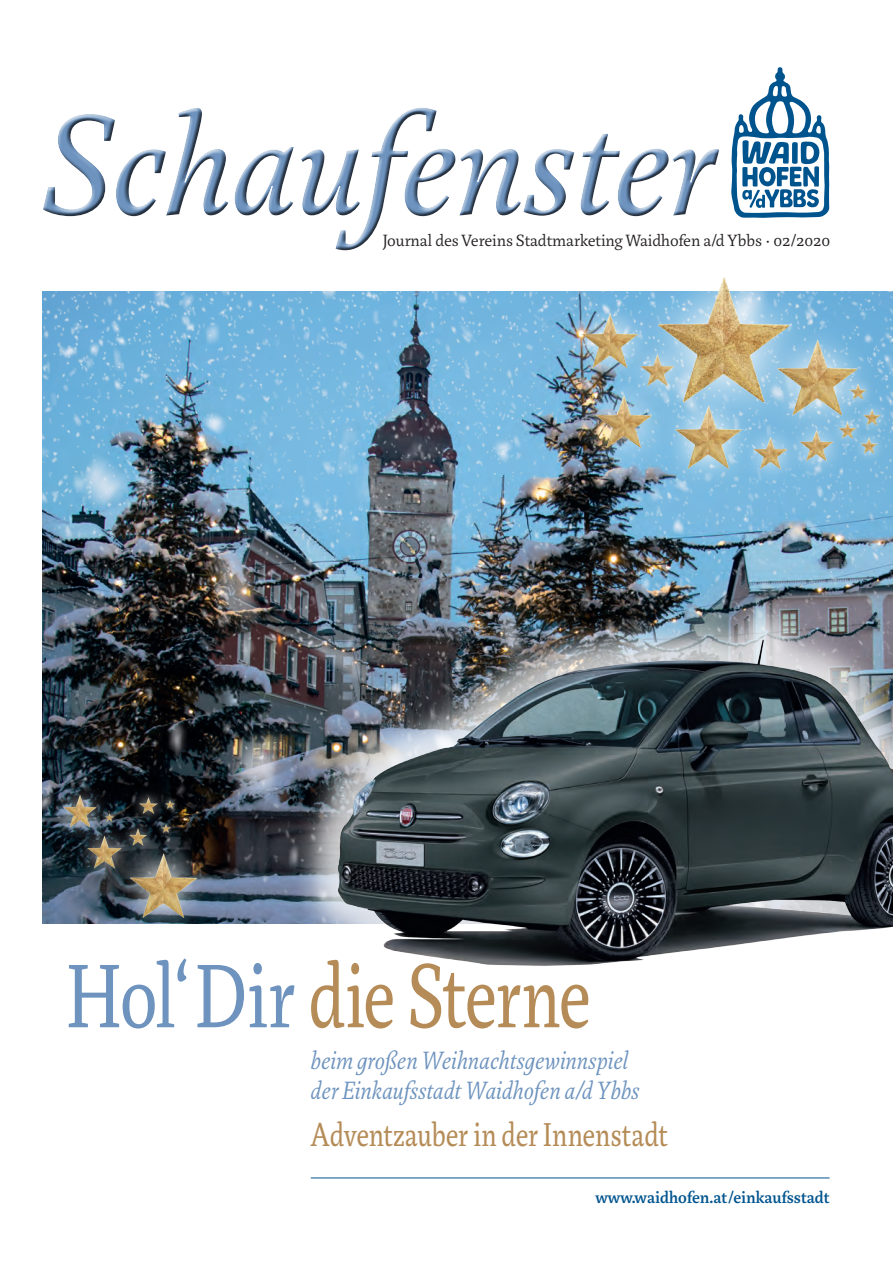
<style>
.page{position:relative;width:893px;height:1263px;background:#fff}
.page>*{position:absolute;margin:0;border:0;box-sizing:border-box;transform-origin:0 0}
.t1{font:italic 153.6px "Marat";color:#6d93be}
.t2{font:98.1px "Marat";letter-spacing:-.015em;color:#b58c57;scale:.75 1}
.t3{font:36px "Marat";color:#b58c57;scale:.8 1}
.t4{font:italic 300 27px/30px "Marat";color:#6d93be;scale:.95 1}
.t5{font:500 18px "Marat";color:#00548e}
.t6{font:300 17.7px "Marat";color:#231f20}
.s1{color:#6d93be}
</style>
<div class="page">
<img style="left:43px;top:291px;width:850px;height:632px">
<img style="left:279px;top:571px;width:614px;height:392px">
<svg style="left:656px;top:470px;width:104px;height:19px"></svg>
<img style="left:678px;top:437px;width:60px;height:33px">
<svg style="left:738px;top:437px;width:66px;height:49px"></svg>
<img style="left:754px;top:437px;width:30px;height:32px">
<svg style="left:784px;top:439px;width:65px;height:40px;background:#81bce0"></svg>
<img style="left:800px;top:439px;width:34px;height:23px">
<img style="left:569px;top:388px;width:109px;height:89px">
<img style="left:595px;top:394px;width:57px;height:54px">
<svg style="left:625px;top:291px;width:198px;height:146px;background:#97bdcd"></svg>
<img style="left:656px;top:277px;width:136px;height:128px">
<svg style="left:755px;top:317px;width:125px;height:122px;background:#8abbd5"></svg>
<img style="left:777px;top:338px;width:81px;height:79px">
<img style="left:562px;top:294px;width:96px;height:94px">
<img style="left:581px;top:313px;width:58px;height:55px">
<svg style="left:840px;top:374px;width:37px;height:36px"></svg>
<img style="left:850px;top:383px;width:17px;height:17px">
<svg style="left:829px;top:412px;width:25px;height:36px"></svg>
<img style="left:839px;top:422px;width:15px;height:16px">
<svg style="left:854px;top:399px;width:36px;height:36px"></svg>
<img style="left:863px;top:408px;width:18px;height:17px">
<svg style="left:851px;top:428px;width:36px;height:36px"></svg>
<img style="left:861px;top:437px;width:17px;height:17px">
<svg style="left:111px;top:834px;width:104px;height:90px;background:#303943"></svg>
<img style="left:129px;top:853px;width:68px;height:65px">
<svg style="left:72px;top:820px;width:65px;height:65px;background:#2e3941"></svg>
<img style="left:88px;top:836px;width:33px;height:32px">
<svg style="left:47px;top:779px;width:66px;height:65px;background:#26323b"></svg>
<img style="left:63px;top:795px;width:34px;height:32px">
<svg style="left:119px;top:819px;width:37px;height:36px"></svg>
<img style="left:129px;top:829px;width:17px;height:16px">
<svg style="left:100px;top:808px;width:18px;height:18px"></svg>
<svg style="left:105px;top:813px;width:9px;height:8px"></svg>
<svg style="left:167px;top:795px;width:12px;height:18px"></svg>
<svg style="left:167px;top:800px;width:8px;height:8px"></svg>
<svg style="left:157px;top:819px;width:18px;height:19px"></svg>
<svg style="left:162px;top:824px;width:8px;height:9px"></svg>
<svg style="left:130px;top:788px;width:37px;height:36px"></svg>
<img style="left:140px;top:797px;width:17px;height:17px">
<svg style="left:731px;top:67px;width:98px;height:151px"></svg>
<hr style="left:311px;top:1177px;width:519px;height:1px;background:#00548e">
<div style="left:39px;top:107px;width:684px;height:148px;background:#231f20;opacity:.75"></div>
<div style="left:292px;top:941px;width:316px;height:106px;background:#fff"></div>
<h1 class="t1" style="left:43px;top:79px;width:673px">Schaufenster</h1>
<p class="t6" style="left:383px;top:231px;width:449px">Journal des Vereins Stadtmarketing Waidhofen a/d Ybbs · 02/2020</p>
<h2 class="t2" style="left:66px;top:943px;width:700px"><span class="s1">Hol‘ Dir</span> die Sterne</h2>
<p class="t4" style="left:311px;top:1045px;width:347px">beim großen Weihnachtsgewinnspiel der Einkaufsstadt Waidhofen a/d Ybbs</p>
<h3 class="t3" style="left:311px;top:1115px;width:447px">Adventzauber in der Innenstadt</h3>
<p class="t5" style="left:595px;top:1188px;width:236px">www.waidhofen.at/einkaufsstadt</p>
</div>
